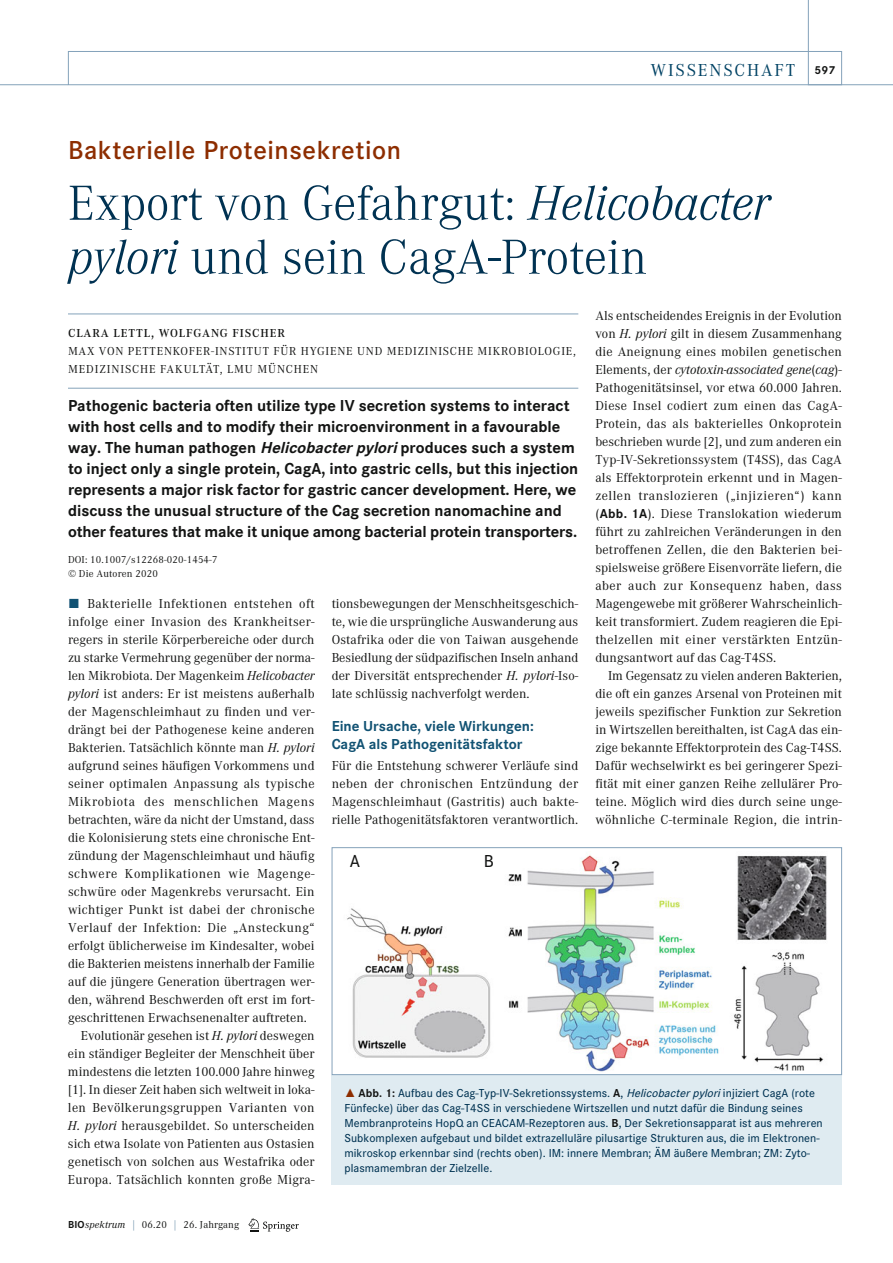
<style>
.page{position:relative;width:893px;height:1263px;background:#fff}
.page>*{position:absolute;margin:0;border:0;box-sizing:border-box;transform-origin:0 0}
.t1{font:300 51px/54px "Corporate A";color:#003252}
.t2{font:600 27px "Corporate S";letter-spacing:.02em;color:#8d2d00}
.t3{font:18px "Corporate A";letter-spacing:.1em;color:#004264}
.t4{font:500 18px "Corporate S";color:#131413}
.t5{font:700 16.5px/21px "Corporate S";color:#131413}
.t6{font:700 15px/18px "Corporate S";color:#115273}
.t7{font:13.5px/18px "Corporate A";letter-spacing:.005em;color:#131413;text-align:justify}
.t8{font:13.5px "Corporate A";letter-spacing:.03em;color:#131413}
.t9{font:13.5px "Corporate A";letter-spacing:.025em;color:#131413}
.t10{font:13.5px "Corporate A";letter-spacing:.04em;color:#131413}
.t11{font:13.5px "Corporate A";letter-spacing:.05em;color:#131413}
.t12{font:500 12px/15px "Corporate S";letter-spacing:.005em;color:#003252}
.t13{font:12px/18px "Corporate A";letter-spacing:.065em;color:#131413}
.t14{font:600 12px "Corporate A";letter-spacing:.075em;color:#131413}
.t15{font:700 12px "Corporate S";color:#131413}
.t16{font:10.5px/13.5px "Corporate A";letter-spacing:.015em;color:#131413}
.s1{font-style:italic}
.s2{font-family:"Corporate S";font-weight:700}
.s3{font-family:"The Sans Expert";color:#115273}
.s4{font-family:"The Sans Expert";font-weight:400;color:#8d2d00}
.s5{font-weight:700;color:#131413}
.s6{color:#658ba6}
</style>
<div class="page">
<svg style="left:248px;top:1218px;width:51px;height:14px"></svg>
<hr style="left:68px;top:314px;width:510px;height:1px;background:#84a2ba">
<hr style="left:68px;top:388px;width:510px;height:1px;background:#84a2ba">
<div style="left:332px;top:1075px;width:510px;height:109px;background:#dfebf1"></div>
<img style="left:347px;top:854px;width:480px;height:218px">
<div style="left:332px;top:847px;width:510px;height:228px;border:1px solid #84a2ba"></div>
<svg style="left:807px;top:0;width:86px;height:85px"></svg>
<div style="left:68px;top:51px;width:774px;height:34px;border:1px solid #84a2ba"></div>
<hr style="left:0;top:84px;width:68px;height:1px;background:#84a2ba">
<h3 class="t3" style="left:650px;top:64px;width:146px">WISSENSCHAFT</h3>
<p class="t15" style="left:814px;top:66px;width:22px">597</p>
<h2 class="t2" style="left:68px;top:141px;width:335px">Bakterielle Proteinsekretion</h2>
<h1 class="t1" style="left:68px;top:181px;width:703px">Export von Gefahrgut: <span class="s1">Helicobacter pylori</span> und sein CagA-Protein</h1>
<p class="t7" style="left:595px;top:308px;width:248px">Als entscheidendes Ereignis in der Evolution von <span class="s1">H. pylori</span> gilt in diesem Zusammenhang die Aneignung eines mobilen genetischen Elements, der <span class="s1">cytotoxin-associated gene</span>(<span class="s1">cag</span>)- Pathogenitätsinsel, vor etwa 60.000 Jahren.<br>Diese Insel codiert zum einen das CagA-Protein, das als bakterielles Onkoprotein beschrieben wurde [2], und zum anderen ein Typ-IV-Sekretionssystem (T4SS), das CagA als Effektorprotein erkennt und in Magen&shy;zellen translozieren („injizieren“) kann (<span class="s2">Abb. 1A</span>). Diese Translokation wiederum führt zu zahlreichen Veränderungen in den betroffenen Zellen, die den Bakterien bei&shy;spielsweise größere Eisenvorräte liefern, die aber auch zur Konsequenz haben, dass Magengewebe mit größerer Wahrscheinlich&shy;keit transformiert. Zudem reagieren die Epi&shy;thelzellen mit einer verstärkten Entzün&shy;dungsantwort auf das Cag-T4SS.</p>
<p class="t7" style="left:595px;top:668px;width:248px;text-indent:13px">Im Gegensatz zu vielen anderen Bakterien, die oft ein ganzes Arsenal von Proteinen mit jeweils spezifischer Funktion zur Sekretion in Wirtszellen bereithalten, ist CagA das ein&shy;zige bekannte Effektorprotein des Cag-T4SS.<br>Dafür wechselwirkt es bei geringerer Spezi&shy;fität mit einer ganzen Reihe zellulärer Pro&shy;teine. Möglich wird dies durch seine unge&shy;wöhnliche C-terminale Region, die intrin-</p>
<p class="t14" style="left:68px;top:329px;width:218px">CLARA LETTL, WOLFGANG FISCHER</p>
<p class="t13" style="left:68px;top:343px;width:509px">MAX VON PETTENKOFER-INSTITUT FÜR HYGIENE UND MEDIZINISCHE MIKROBIOLOGIE,<br>MEDIZINISCHE FAKULTÄT, LMU MÜNCHEN</p>
<p class="t5" style="left:68px;top:396px;width:512px">Pathogenic bacteria often utilize type IV secretion systems to interact with host cells and to modify their microenvironment in a favourable way. The human pathogen <span class="s1">Helicobacterpylori</span>produces such a system to inject only a single protein, CagA, into gastric cells, but this injection represents a major risk factor for gastric cancer development. Here, we discuss the unusual structure of the Cag secretion nanomachine and other features that make it unique among bacterial protein transporters.</p>
<p class="t16" style="left:68px;top:554px;width:151px">DOI: 10.1007/s12268-020-1454-7 © Die Autoren 2020</p>
<p class="t8" style="left:68px;top:599px;width:248px"><span class="s3">ó</span> Bakterielle Infektionen entstehen oft</p>
<p class="t8" style="left:68px;top:617px;width:248px">infolge einer Invasion des Krankheitser-</p>
<p class="t7" style="left:68px;top:632px;width:248px">regers in sterile Körperbereiche oder durch</p>
<p class="t7" style="left:68px;top:650px;width:248px">zu starke Vermehrung gegenüber der norma-</p>
<p class="t7" style="left:68px;top:668px;width:248px">len Mikrobiota. Der Magenkeim <span class="s1">Helicobacter</span></p>
<p class="t7" style="left:68px;top:686px;width:248px"><span class="s1">pylori</span> ist anders: Er ist meistens außerhalb</p>
<p class="t7" style="left:68px;top:704px;width:248px">der Magenschleimhaut zu finden und ver-</p>
<p class="t7" style="left:68px;top:722px;width:248px">drängt bei der Pathogenese keine anderen</p>
<p class="t7" style="left:68px;top:740px;width:248px">Bakterien. Tatsächlich könnte man <span class="s1">H. pylori</span></p>
<p class="t7" style="left:68px;top:758px;width:248px">aufgrund seines häufigen Vorkommens und</p>
<p class="t9" style="left:68px;top:779px;width:248px">seiner optimalen Anpassung als typische</p>
<p class="t11" style="left:68px;top:797px;width:248px">Mi krobiota des menschlichen Magens</p>
<p class="t7" style="left:68px;top:812px;width:248px">be trachten, wäre da nicht der Umstand, dass</p>
<p class="t7" style="left:68px;top:830px;width:248px">die Kolonisierung stets eine chronische Ent-</p>
<p class="t7" style="left:68px;top:848px;width:248px">zündung der Magenschleimhaut und häufig</p>
<p class="t10" style="left:68px;top:869px;width:248px">schwere Komplikationen wie Magenge-</p>
<p class="t7" style="left:68px;top:884px;width:248px">schwü re oder Magenkrebs verursacht. Ein</p>
<p class="t9" style="left:68px;top:905px;width:248px">wichtiger Punkt ist dabei der chronische</p>
<p class="t8" style="left:68px;top:923px;width:248px">Verlauf der Infektion: Die „Ansteckung“</p>
<p class="t7" style="left:68px;top:938px;width:248px">erfolgt üblicherweise im Kindesalter, wobei</p>
<p class="t7" style="left:68px;top:956px;width:248px">die Bakterien meistens innerhalb der Familie</p>
<p class="t7" style="left:68px;top:974px;width:248px">auf die jüngere Generation übertragen wer-</p>
<p class="t7" style="left:68px;top:992px;width:248px">den, während Beschwerden oft erst im fort-</p>
<p class="t7" style="left:68px;top:1010px;width:240px">geschrittenen Erwachsenenalter auftreten.</p>
<p class="t7" style="left:81px;top:1028px;width:235px">Evolutionär gesehen ist <span class="s1">H. pylori</span> deswegen</p>
<p class="t7" style="left:68px;top:1046px;width:248px">ein ständiger Begleiter der Menschheit über</p>
<p class="t7" style="left:68px;top:1064px;width:248px">mindestens die letzten 100.000 Jahre hinweg</p>
<p class="t7" style="left:68px;top:1082px;width:248px">[1]. In dieser Zeit haben sich weltweit in loka-</p>
<p class="t8" style="left:68px;top:1103px;width:248px">len Bevölkerungsgruppen Varianten von</p>
<p class="t7" style="left:68px;top:1118px;width:248px"><span class="s1">H. pylori</span> herausgebildet. So unterscheiden</p>
<p class="t7" style="left:68px;top:1136px;width:248px">sich etwa Isolate von Patienten aus Ostasien</p>
<p class="t7" style="left:68px;top:1154px;width:248px">genetisch von solchen aus Westafrika oder</p>
<p class="t7" style="left:68px;top:1172px;width:248px">Europa. Tatsächlich konnten große Migra-</p>
<p class="t7" style="left:332px;top:596px;width:248px">tionsbewegungen der Menschheitsgeschich&shy;te, wie die ursprüngliche Auswanderung aus Ostafrika oder die von Taiwan ausgehende Besiedlung der südpazifischen Inseln anhand der Diversität entsprechender <span class="s1">H. pylori</span>-Iso&shy;late schlüssig nachverfolgt werden.</p>
<p class="t6" style="left:332px;top:719px;width:204px">Eine Ursache, viele Wirkungen:<br>CagA als Pathogenitätsfaktor</p>
<p class="t7" style="left:332px;top:758px;width:248px">Für die Entstehung schwerer Verläufe sind neben der chronischen Entzündung der Magenschleimhaut (Gastritis) auch bakte&shy;rielle Pathogenitätsfaktoren verantwortlich.</p>
<h3 class="t4" style="left:350px;top:855px;width:12px">A</h3>
<h3 class="t4" style="left:484px;top:855px;width:12px">B</h3>
<p class="t12" style="left:344px;top:1086px;width:480px"><span class="s4">˚</span> <span class="s5">Abb. 1:</span> Aufbau des Cag-Typ-IV-Sekretionssystems. <span class="s5">A</span>, <span class="s1">Helicobacterpylori</span>injiziert CagA (rote Fünfecke) über das Cag-T4SS in verschiedene Wirtszellen und nutzt dafür die Bindung seines Membranproteins HopQ an CEACAM-Rezeptoren aus. <span class="s5">B</span>, Der Sekretionsapparat ist aus mehreren Subkomplexen aufgebaut und bildet extrazelluläre pilusartige Strukturen aus, die im Elektronen&shy;mikroskop erkennbar sind (rechts oben). IM: innere Membran; ÄM äußere Membran; ZM: Zyto&shy;plasmamembran der Zielzelle.</p>
<p class="t16" style="left:68px;top:1219px;width:173px"><span class="s2">BIO</span><span class="s1">spektrum</span> <span class="s6">|</span> 06.20 <span class="s6">|</span> 26. Jahrgang</p>
</div>
